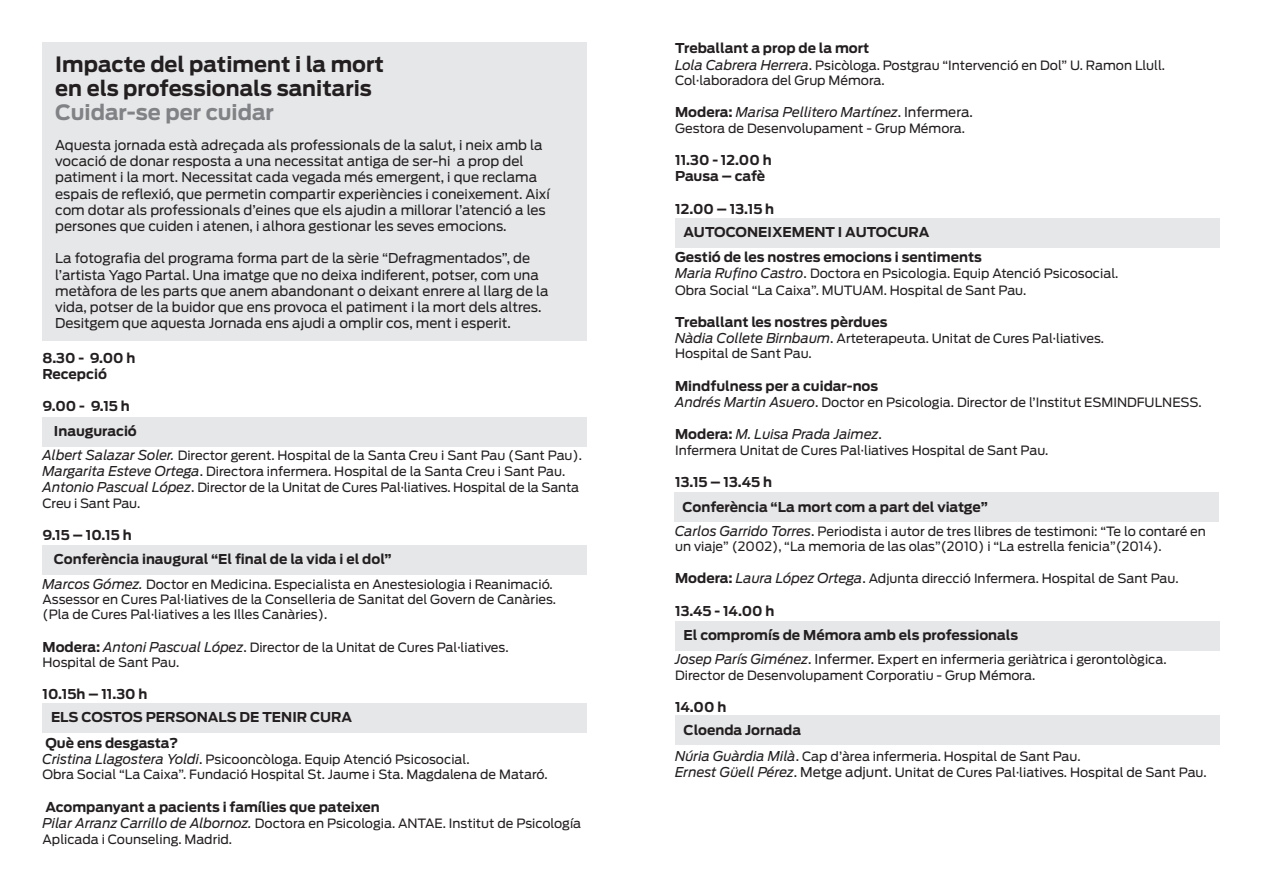
<style>
.page{position:relative;width:1263px;height:893px;background:#fff}
.page>*{position:absolute;margin:0;border:0;box-sizing:border-box;transform-origin:0 0}
.t1{font:700 21px/24px "Antenna";color:#231f20}
.t2{font:700 21px "Antenna";color:#808285}
.t3{font:13.5px/16.2px "Antenna";color:#231f20}
.t4{font:700 13.5px/16.2px "Antenna";color:#231f20}
.t5{font:italic 13.5px "Antenna";color:#231f20}
.t6{font:12.75px/15.3px "Antenna";color:#231f20}
.s1{font-style:italic;font-size:13.5px}
.s2{font-size:13.5px}
.s3{font-weight:700;font-size:13.5px}
.s4{font-weight:700;font-style:normal}
.s5{font-style:normal}
</style>
<div class="page">
<div style="left:43px;top:126px;width:544px;height:215px;background:#e6e7e9"></div>
<div style="left:43px;top:43px;width:544px;height:91px;background:#e6e7e9"></div>
<div style="left:43px;top:703px;width:544px;height:30px;background:#e6e7e9"></div>
<div style="left:675px;top:218px;width:544px;height:30px;background:#e6e7e9"></div>
<div style="left:43px;top:417px;width:544px;height:29px;background:#e6e7e9"></div>
<div style="left:43px;top:545px;width:544px;height:30px;background:#e6e7e9"></div>
<div style="left:674px;top:492px;width:544px;height:30px;background:#e6e7e9"></div>
<div style="left:675px;top:621px;width:544px;height:30px;background:#e6e7e9"></div>
<div style="left:675px;top:715px;width:544px;height:30px;background:#e6e7e9"></div>
<h1 class="t1" style="left:55px;top:53px;width:330px">Impacte del patiment i la mort en els professionals sanitaris</h1>
<h1 class="t2" style="left:55px;top:100px;width:220px">Cuidar-se per cuidar</h1>
<p class="t3" style="left:55px;top:137px;width:496px">Aquesta jornada està adreçada als professionals de la salut, i neix amb la vocació de donar resposta a una necessitat antiga de ser-hi a prop del patiment i la mort. Necessitat cada vegada més emergent, i que reclama espais de reflexió, que permetin compartir experiències i coneixement. Així com dotar als professionals d’eines que els ajudin a millorar l’atenció a les persones que cuiden i atenen, i alhora gestionar les seves emocions.</p>
<p class="t3" style="left:55px;top:250px;width:495px">La fotografia del programa forma part de la sèrie “Defragmentados”, de l’artista Yago Partal. Una imatge que no deixa indiferent, potser, com una metàfora de les parts que anem abandonant o deixant enrere al llarg de la vida, potser de la buidor que ens provoca el patiment i la mort dels altres.<br>Desitgem que aquesta Jornada ens ajudi a omplir cos, ment i esperit.</p>
<p class="t4" style="left:43px;top:350px;width:95px">8.30 - 9.00 h<br>Recepció</p>
<p class="t4" style="left:43px;top:398px;width:89px">9.00 - 9.15 h</p>
<p class="t6" style="left:43px;top:447px;width:541px;line-height:15.9px"><span class="s1">Albert Salazar Soler.</span> Director gerent. Hospital de la Santa Creu i Sant Pau (Sant Pau).<br><span class="s1">Margarita Esteve Ortega</span><span class="s2">.</span> Directora infermera. Hospital de la Santa Creu i Sant Pau.<br><span class="s1">Antonio Pascual López</span><span class="s2">.</span> Director de la Unitat de Cures Pal·liatives. Hospital de la Santa Creu i Sant Pau.</p>
<p class="t4" style="left:43px;top:527px;width:91px">9.15 – 10.15 h</p>
<p class="t6" style="left:43px;top:576px;width:515px"><span class="s1">Marcos Gómez.</span> Doctor en Medicina. Especialista en Anestesiologia i Reanimació.<br>Assessor en Cures Pal·liatives de la Conselleria de Sanitat del Govern de Canàries. (Pla de Cures Pal·liatives a les Illes Canàries).</p>
<p class="t6" style="left:43px;top:639px;width:467px"><span class="s3">Modera:</span> <span class="s1">Antoni Pascual López</span><span class="s2">.</span> Director de la Unitat de Cures Pal·liatives.<br>Hospital de Sant Pau.</p>
<p class="t4" style="left:43px;top:686px;width:107px">10.15h – 11.30 h</p>
<p class="t4" style="left:45px;top:735px;width:135px">Què ens desgasta?</p>
<p class="t6" style="left:43px;top:752px;width:507px"><span class="s1">Cristina Llagostera Yoldi</span><span class="s2">.</span> Psicooncòloga. Equip Atenció Psicosocial.<br>Obra Social “La Caixa”. Fundació Hospital St. Jaume i Sta. Magdalena de Mataró.</p>
<p class="t4" style="left:45px;top:799px;width:336px">Acompanyant a pacients i famílies que pateixen</p>
<p class="t6" style="left:43px;top:815px;width:540px;line-height:16.2px"><span class="s1">Pilar Arranz Carrillo de Albornoz.</span> Doctora en Psicologia. ANTAE. Institut de Psicología<br>Aplicada i Counseling. Madrid.</p>
<p class="t4" style="left:54px;top:423px;width:84px">Inauguració</p>
<p class="t4" style="left:54px;top:551px;width:339px">Conferència inaugural “El final de la vida i el dol”</p>
<p class="t4" style="left:51px;top:709px;width:303px">ELS COSTOS PERSONALS DE TENIR CURA</p>
<p class="t4" style="left:675px;top:40px;width:196px">Treballant a prop de la mort</p>
<p class="t6" style="left:675px;top:57px;width:492px"><span class="s1">Lola Cabrera Herrera</span><span class="s2">.</span> Psicòloga. Postgrau “Intervenció en Dol” U. Ramon Llull.<br>Col·laboradora del Grup Mémora.</p>
<p class="t5" style="left:675px;top:104px;width:299px"><span class="s4">Modera:</span> Marisa Pellitero Martínez<span class="s5">. Infermera.</span></p>
<p class="t6" style="left:675px;top:120px;width:292px">Gestora de Desenvolupament - Grup Mémora.</p>
<p class="t4" style="left:675px;top:152px;width:98px">11.30 - 12.00 h<br>Pausa – cafè</p>
<p class="t4" style="left:675px;top:201px;width:101px">12.00 – 13.15 h</p>
<p class="t4" style="left:675px;top:249px;width:308px">Gestió de les nostres emocions i sentiments</p>
<p class="t6" style="left:675px;top:266px;width:445px;line-height:16.2px"><span class="s1">Maria Rufino Castro</span><span class="s2">.</span> Doctora en Psicologia. Equip Atenció Psicosocial.<br>Obra Social “La Caixa”. MUTUAM. Hospital de Sant Pau.</p>
<p class="t4" style="left:675px;top:314px;width:214px">Treballant les nostres pèrdues</p>
<p class="t6" style="left:675px;top:331px;width:430px"><span class="s1">Nàdia Collete Birnbaum</span><span class="s2">.</span> Arteterapeuta. Unitat de Cures Pal·liatives.<br>Hospital de Sant Pau.</p>
<p class="t4" style="left:675px;top:378px;width:205px">Mindfulness per a cuidar-nos</p>
<p class="t6" style="left:675px;top:395px;width:528px"><span class="s1">Andrés Martin Asuero</span><span class="s2">.</span> Doctor en Psicologia. Director de l’Institut ESMINDFULNESS.</p>
<p class="t5" style="left:675px;top:427px;width:208px"><span class="s4">Modera:</span> M. Luisa Prada Jaimez<span class="s5">.</span></p>
<p class="t6" style="left:675px;top:442px;width:375px">Infermera Unitat de Cures Pal·liatives Hospital de Sant Pau.</p>
<p class="t4" style="left:675px;top:474px;width:98px">13.15 – 13.45 h</p>
<p class="t6" style="left:675px;top:523px;width:532px"><span class="s1">Carlos Garrido Torres</span><span class="s2">.</span> Periodista i autor de tres llibres de testimoni: “Te lo contaré en un viaje” (2002), “La memoria de las olas”(2010) i “La estrella fenicia”(2014).</p>
<p class="t6" style="left:675px;top:571px;width:505px"><span class="s3">Modera:</span> <span class="s1">Laura López Ortega</span><span class="s2">.</span> Adjunta direcció Infermera. Hospital de Sant Pau.</p>
<p class="t4" style="left:675px;top:603px;width:101px">13.45 - 14.00 h</p>
<p class="t6" style="left:675px;top:652px;width:493px"><span class="s1">Josep París Giménez</span><span class="s2">. Infermer.</span> Expert en infermeria geriàtrica i gerontològica.<br>Director de Desenvolupament Corporatiu - Grup Mémora.</p>
<p class="t4" style="left:675px;top:699px;width:53px">14.00 h</p>
<p class="t6" style="left:675px;top:748px;width:533px;line-height:16.2px"><span class="s1">Núria Guàrdia Milà</span><span class="s2">.</span> Cap d’àrea infermeria. Hospital de Sant Pau.<br><span class="s1">Ernest Güell Pérez</span><span class="s2">. Metge adjunt.</span> Unitat de Cures Pal·liatives. Hospital de Sant Pau.</p>
<p class="t4" style="left:684px;top:224px;width:247px">AUTOCONEIXEMENT I AUTOCURA</p>
<p class="t4" style="left:682px;top:499px;width:307px">Conferència “La mort com a part del viatge”</p>
<p class="t4" style="left:684px;top:627px;width:336px">El compromís de Mémora amb els professionals</p>
<p class="t4" style="left:684px;top:722px;width:119px">Cloenda Jornada</p>
</div>
